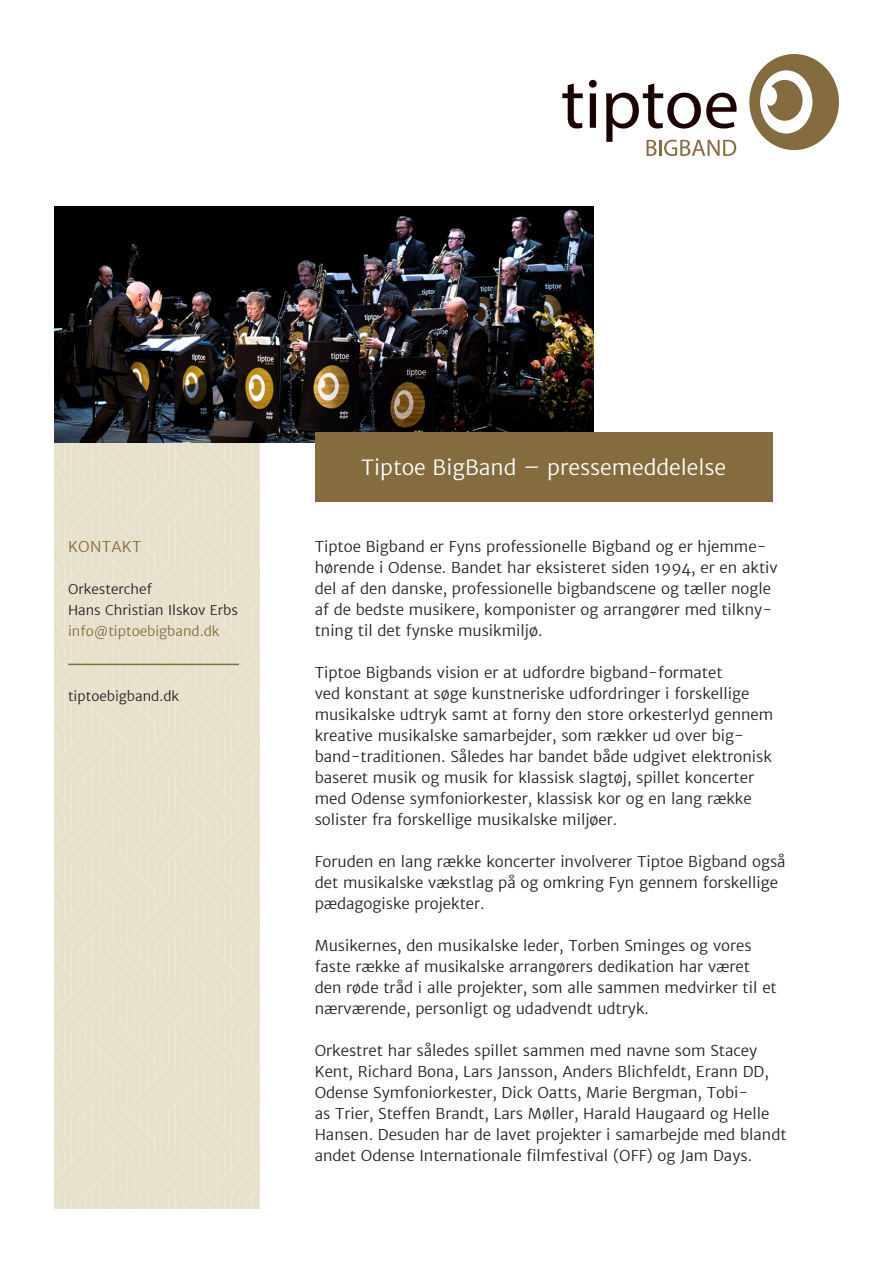
<style>
.page{position:relative;width:893px;height:1263px;background:#fff}
.page>*{position:absolute;margin:0;border:0;box-sizing:border-box;transform-origin:0 0}
.t1{font:300 21px "Merriweather Sans";color:#fff}
.t2{font:300 15px/21px "Merriweather Sans";color:#231f20}
.t3{font:300 15px "Merriweather Sans";letter-spacing:.02em;color:#846c3e}
.t4{font:300 13.5px "Merriweather Sans";color:#231f20}
.t5{font:300 13.5px "Merriweather Sans";color:#846c3e}
</style>
<div class="page">
<svg style="left:54px;top:442px;width:205px;height:767px;background:#e7e1cd"></svg>
<svg style="left:562px;top:84px;width:21px;height:44px"></svg>
<svg style="left:589px;top:80px;width:8px;height:48px"></svg>
<svg style="left:606px;top:84px;width:131px;height:72px"></svg>
<div style="left:749px;top:54px;width:90px;height:96px;background:#846c3e;border-radius:50%"></div>
<svg style="left:760px;top:70px;width:52px;height:63px"></svg>
<img style="left:54px;top:206px;width:540px;height:236px">
<div style="left:315px;top:432px;width:457px;height:69px;background:#846c3e"></div>
<hr style="left:68px;top:664px;width:171px;height:1px;background:#846c3e">
<p class="t3" style="left:68px;top:537px;width:75px">KONTAKT</p>
<p class="t4" style="left:68px;top:581px;width:85px">Orkesterchef</p>
<p class="t4" style="left:68px;top:602px;width:171px">Hans Christian Ilskov Erbs</p>
<p class="t5" style="left:68px;top:623px;width:153px">info@tiptoebigband.dk</p>
<p class="t4" style="left:68px;top:687px;width:113px">tiptoebigband.dk</p>
<p class="t1" style="left:361px;top:454px;width:366px">Tiptoe BigBand – pressemeddelelse</p>
<p class="t2" style="left:315px;top:536px;width:464px">Tiptoe Bigband er Fyns professionelle Bigband og er hjemme&shy;hørende i Odense. Bandet har eksisteret siden 1994, er en aktiv del af den danske, professionelle bigbandscene og tæller nogle af de bedste musikere, komponister og arrangører med tilkny&shy;tning til det fynske musikmiljø.</p>
<p class="t2" style="left:315px;top:662px;width:460px">Tiptoe Bigbands vision er at udfordre bigband-formatet<br>ved konstant at søge kunstneriske udfordringer i forskellige musikalske udtryk samt at forny den store orkesterlyd gennem kreative musikalske samarbejder, som rækker ud over big&shy;band-traditionen. Således har bandet både udgivet elektronisk baseret musik og musik for klassisk slagtøj, spillet koncerter med Odense symfoniorkester, klassisk kor og en lang række solister fra forskellige musikalske miljøer.</p>
<p class="t2" style="left:315px;top:851px;width:472px">Foruden en lang række koncerter involverer Tiptoe Bigband også det musikalske vækstlag på og omkring Fyn gennem forskellige pædagogiske projekter.</p>
<p class="t2" style="left:315px;top:935px;width:464px">Musikernes, den musikalske leder, Torben Sminges og vores faste række af musikalske arrangørers dedikation har været den røde tråd i alle projekter, som alle sammen medvirker til et nærværende, personligt og udadvendt udtryk.</p>
<p class="t2" style="left:315px;top:1040px;width:473px">Orkestret har således spillet sammen med navne som Stacey Kent, Richard Bona, Lars Jansson, Anders Blichfeldt, Erann DD, Odense Symfoniorkester, Dick Oatts, Marie Bergman, Tobi-<br>as Trier, Steffen Brandt, Lars Møller, Harald Haugaard og Helle Hansen. Desuden har de lavet projekter i samarbejde med blandt andet Odense Internationale filmfestival (OFF) og Jam Days.</p>
</div>
